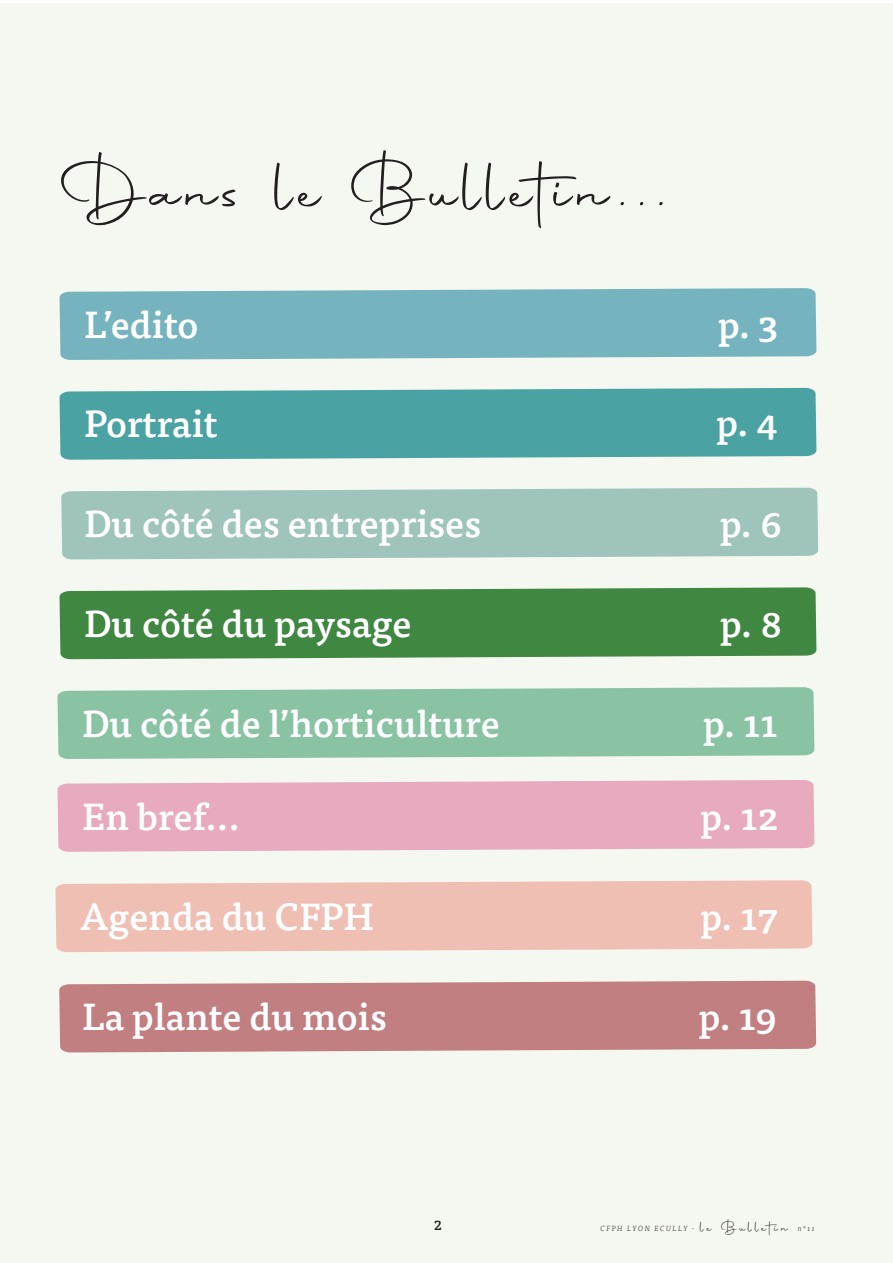
<style>
.page{position:relative;width:893px;height:1263px;background:#fff}
.page>*{position:absolute;margin:0;border:0;box-sizing:border-box;transform-origin:0 0}
.Texte_de_titre_de_la_table_des_matières{font:72px "Autography";letter-spacing:.08em;color:#231f20}
.t1{font:500 37.5px "Tisa Pro";color:#fff}
.t2{font:500 13.5px "Tisa Pro";color:#231f20}
.t3{font:italic 300 7.5px "Tisa Pro";letter-spacing:.21em;color:#231f20}
.s1{font-family:"Autography";font-weight:400;font-style:normal;font-size:15px}
</style>
<div class="page">
<div style="left:0;top:3px;width:892px;height:1260px;background:#f5f8f0"></div>
<div style="left:59px;top:288px;width:757px;height:72px;background:#75b4be"></div>
<div style="left:59px;top:587px;width:757px;height:72px;background:#408742"></div>
<div style="left:55px;top:880px;width:757px;height:72px;background:#f0bfb4"></div>
<div style="left:59px;top:388px;width:757px;height:72px;background:#4aa3a2"></div>
<div style="left:57px;top:780px;width:757px;height:72px;background:#e8aabf"></div>
<div style="left:61px;top:488px;width:757px;height:71px;background:#9ec4bc"></div>
<div style="left:59px;top:981px;width:757px;height:71px;background:#c27f81"></div>
<div style="left:57px;top:687px;width:757px;height:72px;background:#8ac3a3"></div>
<p class="Texte_de_titre_de_la_table_des_matières" style="left:60px;top:145px;width:611px">Dans le Bulletin...</p>
<p class="t1" style="left:84px;top:295px;width:116px">L’edito</p>
<p class="t1" style="left:718px;top:295px;width:62px">p. 3</p>
<p class="t1" style="left:84px;top:395px;width:135px">Portrait</p>
<p class="t1" style="left:716px;top:394px;width:63px">p. 4</p>
<p class="t1" style="left:84px;top:495px;width:399px">Du côté des entreprises</p>
<p class="t1" style="left:84px;top:595px;width:329px">Du côté du paysage</p>
<p class="t1" style="left:82px;top:694px;width:419px">Du côté de l’horticulture</p>
<p class="t1" style="left:82px;top:787px;width:159px">En bref...</p>
<p class="t1" style="left:80px;top:888px;width:296px">Agenda du CFPH</p>
<p class="t1" style="left:82px;top:988px;width:306px">La plante du mois</p>
<p class="t1" style="left:720px;top:495px;width:64px">p. 6</p>
<p class="t1" style="left:720px;top:595px;width:63px">p. 8</p>
<p class="t1" style="left:703px;top:694px;width:76px">p. 11</p>
<p class="t1" style="left:700px;top:787px;width:79px">p. 12</p>
<p class="t1" style="left:700px;top:888px;width:79px">p. 17</p>
<p class="t1" style="left:699px;top:988px;width:80px">p. 19</p>
<p class="t2" style="left:434px;top:1214px;width:9px">2</p>
<p class="t3" style="left:600px;top:1223px;width:216px">CFPH LYON ECULLY - <span class="s1">le Bulletin</span> n°11</p>
</div>
